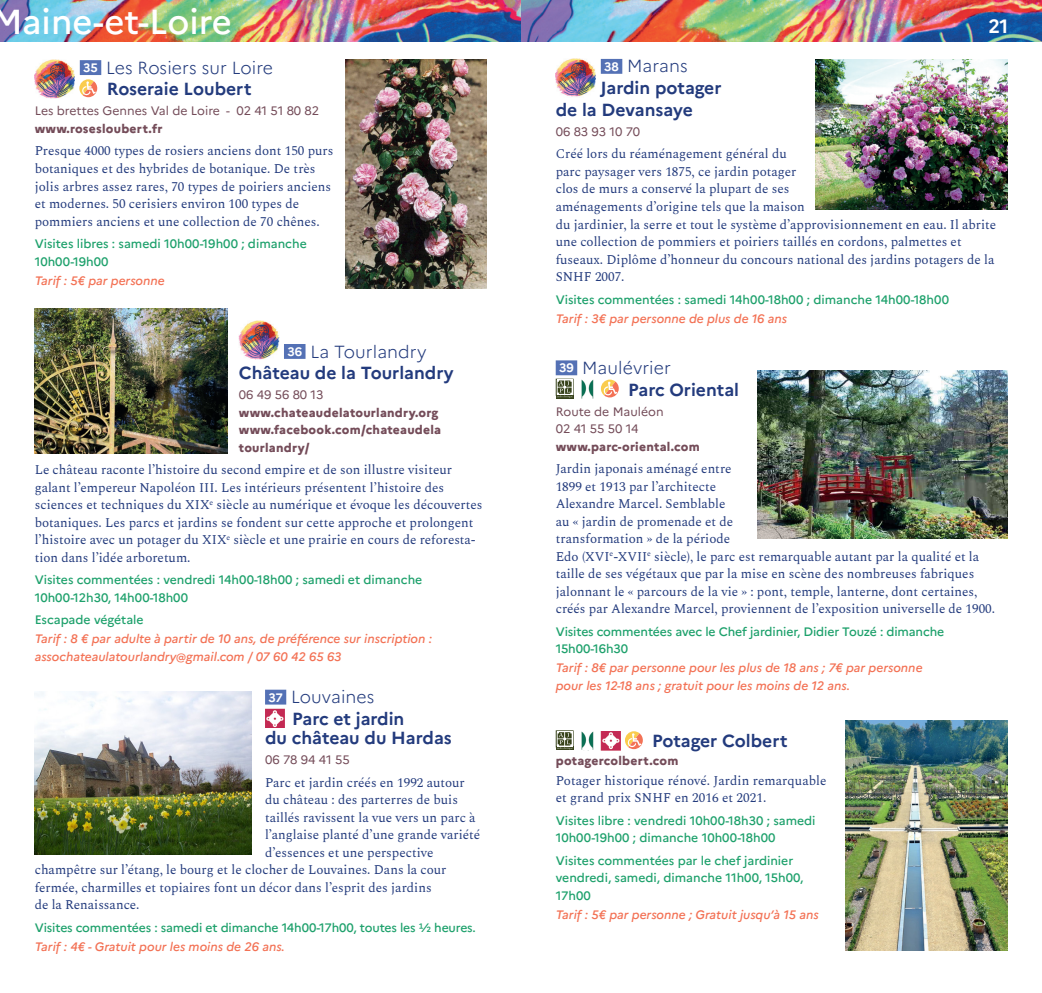
<style>
.page{position:relative;width:1042px;height:993px;background:#fff}
.page>*{position:absolute;margin:0;border:0;box-sizing:border-box;transform-origin:0 0}
.t1{font:500 34.65px "Marianne";color:#fff}
.t2{font:700 19.25px "Marianne";color:#fff}
.Nom_jardin{font:700 17.5px/19.2px "Marianne";color:#233b7d}
.Lieu{font:300 17.5px "Marianne";letter-spacing:.005em;color:#233b7d}
.txt_courant{font:300 17.5px "Marianne";letter-spacing:.005em;color:#233b7d}
.txt_courant-2{font:700 17.5px "Marianne";color:#233b7d}
.txt_courant-3{font:13.12px/17.5px "Spectral";color:#233b7d}
.visites{font:500 12.25px/17.5px "Marianne";color:#1ea16c}
.tarif{font:italic 500 12.25px/17.5px "Marianne";color:#f37255}
.adresse_tel{font:12.25px/17.5px "Marianne";letter-spacing:-.005em;color:#744c59}
.adresse_tel-2{font:800 12.25px/17.5px "Marianne";letter-spacing:.02em;color:#744c59}
.site_web{font:800 12.25px "Marianne";letter-spacing:.02em;color:#744c59}
.s1{font-weight:700;font-size:12.25px;color:#fff}
.s2{font-weight:800}
.s3{font-weight:400}
</style>
<div class="page">
<img style="left:0;top:0;width:1042px;height:41px">
<div style="left:80px;top:60px;width:21px;height:15px;background:#5471b5"></div>
<div style="left:284px;top:344px;width:21px;height:15px;background:#5471b5"></div>
<div style="left:265px;top:689px;width:21px;height:15px;background:#5471b5"></div>
<img style="left:35px;top:59px;width:40px;height:39px">
<svg style="left:79px;top:79px;width:18px;height:18px"></svg>
<img style="left:239px;top:320px;width:40px;height:39px">
<img style="left:265px;top:708px;width:19px;height:19px">
<div style="left:601px;top:59px;width:21px;height:15px;background:#5471b5"></div>
<div style="left:556px;top:360px;width:21px;height:15px;background:#5471b5"></div>
<img style="left:556px;top:58px;width:40px;height:39px">
<hr style="left:556px;top:395px;width:17px;height:3px;background:#37421a">
<svg style="left:556px;top:378px;width:17px;height:19px"></svg>
<img style="left:581px;top:379px;width:13px;height:19px">
<svg style="left:601px;top:379px;width:18px;height:18px"></svg>
<svg style="left:556px;top:730px;width:17px;height:19px"></svg>
<img style="left:581px;top:731px;width:13px;height:18px">
<img style="left:601px;top:731px;width:19px;height:18px">
<svg style="left:625px;top:731px;width:18px;height:18px"></svg>
<img style="left:35px;top:309px;width:192px;height:144px">
<img style="left:35px;top:691px;width:217px;height:163px">
<img style="left:346px;top:60px;width:140px;height:229px">
<img style="left:757px;top:370px;width:250px;height:168px">
<img style="left:815px;top:60px;width:193px;height:149px">
<img style="left:845px;top:720px;width:162px;height:230px">
<h1 class="t1" style="left:-9px;top:-6px;width:242px">Maine-et-Loire</h1>
<h2 class="t2" style="left:988px;top:11px;width:22px">21</h2>
<p class="Lieu" style="left:83px;top:54px;width:191px"><span class="s1">35</span> Les Rosiers sur Loire</p>
<p class="Nom_jardin" style="left:107px;top:78px;width:146px">Roseraie Loubert</p>
<p class="adresse_tel" style="left:35px;top:101px;width:286px">Les brettes Gennes Val de Loire - 02 41 51 80 82 <span class="s2">www.rosesloubert.fr</span></p>
<p class="txt_courant-3" style="left:35px;top:141px;width:300px">Presque 4000 types de rosiers anciens dont 150 purs botaniques et des hybrides de botanique. De très jolis arbres assez rares, 70 types de poiriers anciens et modernes. 50 cerisiers environ 100 types de pommiers anciens et une collection de 70 chênes.</p>
<p class="visites" style="left:35px;top:234px;width:273px">Visites libres : samedi 10h00-19h00 ; dimanche<br>10h00-19h00</p>
<p class="tarif" style="left:35px;top:270px;width:131px">Tarif : 5€ par personne</p>
<p class="Lieu" style="left:604px;top:53px;width:85px"><span class="s1">38</span> Marans</p>
<p class="Nom_jardin" style="left:600px;top:77px;width:123px">Jardin potager</p>
<p class="Nom_jardin" style="left:556px;top:99px;width:139px">de la Devansaye</p>
<p class="adresse_tel" style="left:556px;top:122px;width:86px">06 83 93 10 70</p>
<p class="txt_courant-3" style="left:556px;top:144px;width:442px">Créé lors du réaménagement général du<br>parc paysager vers 1875, ce jardin potager<br>clos de murs a conservé la plupart de ses<br>aménagements d’origine tels que la maison<br>du jardinier, la serre et tout le système d’approvisionnement en eau. Il abrite une collection de pommiers et poiriers taillés en cordons, palmettes et fuseaux. Diplôme d’honneur du concours national des jardins potagers de la SNHF 2007.</p>
<p class="visites" style="left:556px;top:289px;width:395px">Visites commentées : samedi 14h00-18h00 ; dimanche 14h00-18h00</p>
<p class="tarif" style="left:556px;top:308px;width:233px">Tarif : 3€ par personne de plus de 16 ans</p>
<p class="Lieu" style="left:559px;top:354px;width:113px"><span class="s1">39</span> Maulévrier</p>
<p class="Nom_jardin" style="left:628px;top:378px;width:112px">Parc Oriental</p>
<p class="adresse_tel" style="left:556px;top:401px;width:145px">Route de Mauléon<br>02 41 55 50 14 <span class="s2">www.parc-oriental.com</span></p>
<p class="txt_courant-3" style="left:556px;top:459px;width:441px">Jardin japonais aménagé entre<br>1899 et 1913 par l’architecte<br>Alexandre Marcel. Semblable<br>au « jardin de promenade et de<br>transformation » de la période<br>Edo (XVI<sup>e</sup>-XVII<sup>e</sup> siècle), le parc est remarquable autant par la qualité et la taille de ses végétaux que par la mise en scène des nombreuses fabriques jalonnant le « parcours de la vie » : pont, temple, lanterne, dont certaines, créés par Alexandre Marcel, proviennent de l’exposition universelle de 1900.</p>
<p class="visites" style="left:556px;top:621px;width:390px">Visites commentées avec le Chef jardinier, Didier Touzé : dimanche<br>15h00-16h30</p>
<p class="tarif" style="left:556px;top:658px;width:368px">Tarif : 8€ par personne pour les plus de 18 ans ; 7€ par personne pour les 12-18 ans ; gratuit pour les moins de 12 ans.</p>
<p class="txt_courant" style="left:287px;top:338px;width:141px"><span class="s1">36</span> La Tourlandry</p>
<p class="Nom_jardin" style="left:239px;top:362px;width:216px">Château de la Tourlandry</p>
<p class="adresse_tel-2" style="left:239px;top:385px;width:204px"><span class="s3">06 49 56 80 13 </span>www.chateaudelatourlandry.org www.facebook.com/chateaudela tourlandry/</p>
<p class="txt_courant-3" style="left:35px;top:460px;width:449px">Le château raconte l’histoire du second empire et de son illustre visiteur galant l’empereur Napoléon III. Les intérieurs présentent l’histoire des sciences et techniques du XIX<sup>e</sup> siècle au numérique et évoque les découvertes botaniques. Les parcs et jardins se fondent sur cette approche et prolongent l’histoire avec un potager du XIX<sup>e</sup> siècle et une prairie en cours de reforesta&shy;tion dans l’idée arboretum.</p>
<p class="visites" style="left:35px;top:570px;width:389px">Visites commentées : vendredi 14h00-18h00 ; samedi et dimanche<br>10h00-12h30, 14h00-18h00</p>
<p class="visites" style="left:35px;top:610px;width:110px">Escapade végétale</p>
<p class="tarif" style="left:35px;top:629px;width:399px">Tarif : 8 € par adulte à partir de 10 ans, de préférence sur inscription : assochateaulatourlandry@gmail.com / 07 60 42 65 63</p>
<p class="Lieu" style="left:268px;top:683px;width:108px"><span class="s1">37</span> Louvaines</p>
<p class="Nom_jardin" style="left:265px;top:707px;width:188px;text-indent:27px">Parc et jardin<br>du château du Hardas</p>
<p class="adresse_tel" style="left:265px;top:750px;width:86px">06 78 94 41 55</p>
<p class="txt_courant-3" style="left:265px;top:772px;width:201px">Parc et jardin créés en 1992 autour</p>
<p class="txt_courant-3" style="left:265px;top:790px;width:194px">du château : des parterres de buis</p>
<p class="txt_courant-3" style="left:265px;top:807px;width:212px">taillés ravissent la vue vers un parc à</p>
<p class="txt_courant-3" style="left:265px;top:825px;width:217px">l’anglaise planté d’une grande variété</p>
<p class="txt_courant-3" style="left:265px;top:842px;width:170px">d’essences et une perspective</p>
<p class="txt_courant-3" style="left:35px;top:860px;width:413px">champêtre sur l’étang, le bourg et le clocher de Louvaines. Dans la cour</p>
<p class="txt_courant-3" style="left:35px;top:877px;width:398px">fermée, charmilles et topiaires font un décor dans l’esprit des jardins</p>
<p class="txt_courant-3" style="left:35px;top:895px;width:106px">de la Renaissance.</p>
<p class="visites" style="left:35px;top:917px;width:443px">Visites commentées : samedi et dimanche 14h00-17h00, toutes les ½ heures.</p>
<p class="tarif" style="left:35px;top:936px;width:252px">Tarif : 4€ - Gratuit pour les moins de 26 ans.</p>
<p class="txt_courant-2" style="left:652px;top:727px;width:137px">Potager Colbert</p>
<p class="site_web" style="left:556px;top:750px;width:124px">potagercolbert.com</p>
<p class="txt_courant-3" style="left:556px;top:770px;width:272px">Potager historique rénové. Jardin remarquable et grand prix SNHF en 2016 et 2021.</p>
<p class="visites" style="left:556px;top:810px;width:261px">Visites libre : vendredi 10h00-18h30 ; samedi<br>10h00-19h00 ; dimanche 10h00-18h00</p>
<p class="visites" style="left:556px;top:850px;width:249px">Visites commentées par le chef jardinier vendredi, samedi, dimanche 11h00, 15h00,<br>17h00</p>
<p class="tarif" style="left:556px;top:904px;width:264px">Tarif : 5€ par personne ; Gratuit jusqu’à 15 ans</p>
</div>
